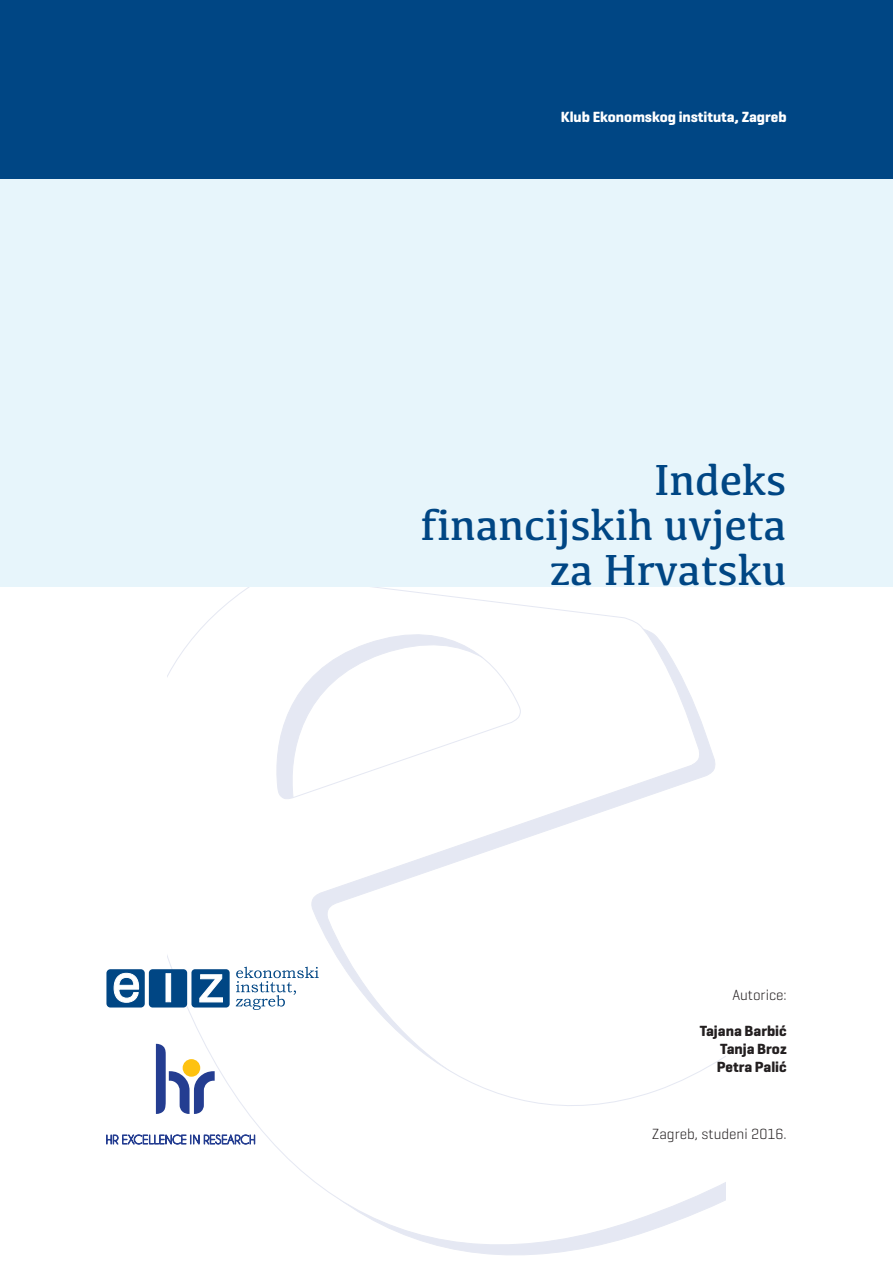
<style>
.page{position:relative;width:893px;height:1263px;background:#fff}
.page>*{position:absolute;margin:0;border:0;box-sizing:border-box;transform-origin:0 0}
.t1{font:45px/45px "Kefa";letter-spacing:-.01em;color:#004684;text-align:right}
.t2{font:700 15px/18px "Geogrotesque";color:#231f20;text-align:justify}
.t3{font:700 15px "Geogrotesque";color:#fff}
.t4{font:300 15px "Geogrotesque";color:#231f20}
</style>
<div class="page">
<svg style="left:168px;top:587px;width:557px;height:668px"></svg>
<div style="left:0;top:26px;width:893px;height:561px;background:#e7f5fb"></div>
<div style="left:0;top:0;width:893px;height:179px;background:#004684"></div>
<div style="left:106px;top:969px;width:39px;height:38px;background:#004684;border-radius:4px"></div>
<div style="left:149px;top:969px;width:38px;height:38px;background:#004684;border-radius:4px"></div>
<div style="left:191px;top:969px;width:39px;height:38px;background:#004684;border-radius:4px"></div>
<svg style="left:114px;top:973px;width:25px;height:29px"></svg>
<svg style="left:166px;top:973px;width:5px;height:29px"></svg>
<svg style="left:200px;top:974px;width:23px;height:28px"></svg>
<svg style="left:236px;top:967px;width:83px;height:43px"></svg>
<svg style="left:106px;top:1134px;width:149px;height:10px"></svg>
<svg style="left:156px;top:1044px;width:59px;height:70px"></svg>
<p class="t3" style="left:561px;top:107px;width:227px">Klub Ekonomskog instituta, Zagreb</p>
<p class="t1" style="left:420px;top:456px;width:368px">Indeks financijskih uvjeta za Hrvatsku</p>
<p class="t4" style="left:732px;top:985px;width:56px">Autorice:</p>
<p class="t2" style="left:717px;top:1021px;width:71px;text-indent:-17px">Tajana Barbić Tanja Broz Petra Palić</p>
<p class="t4" style="left:652px;top:1124px;width:136px">Zagreb, studeni 2016.</p>
</div>
